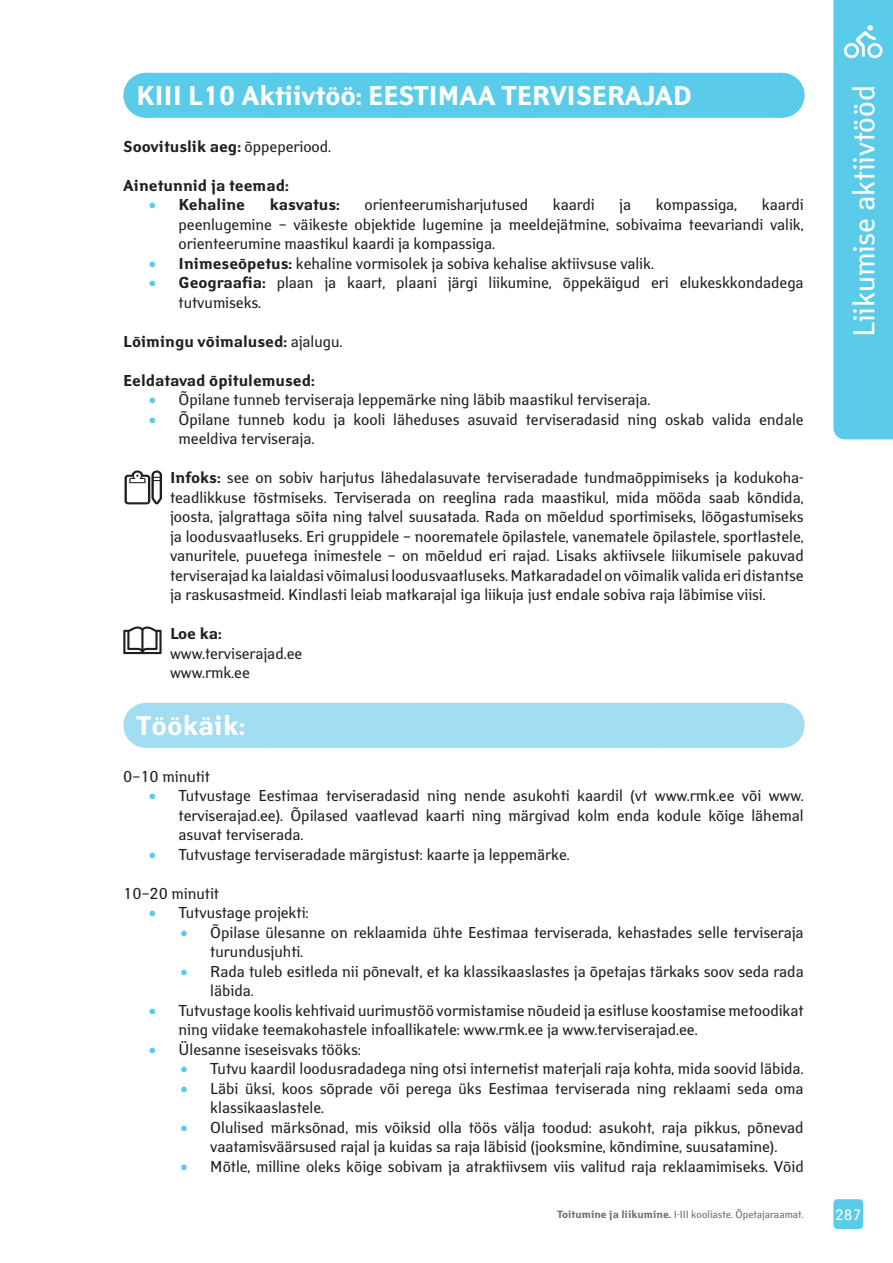
<style>
.page{position:relative;width:893px;height:1263px;background:#fff}
.page>*{position:absolute;margin:0;border:0;box-sizing:border-box;transform-origin:0 0}
.t1{font:30px "Yanus";color:#fff}
.Heading_2_SIN{font:700 27px "Yanus";letter-spacing:-.01em;color:#fff}
.Heading_2B_SIN{font:700 27px "Yanus";color:#fff}
.t2{font:15.75px/19.5px "Yanus";color:#231f20}
.t3{font:700 15.75px "Yanus";color:#231f20}
.t4{font:15px "Yanus";color:#fff}
.t5{font:10.5px "Yanus";color:#6c6d70}
.s1{font-weight:400}
.s2{color:#5acbe9}
.s3{font-weight:700}
</style>
<div class="page">
<div style="left:833px;top:1199px;width:30px;height:30px;background:#5acbe9;border-radius:4px"></div>
<svg style="left:833px;top:0;width:60px;height:439px;background:#64ceea"></svg>
<div style="left:146px;top:73px;width:635px;height:45px;background:#5acbe9"></div>
<svg style="left:274px;top:117px;width:444px;height:1px"></svg>
<hr style="left:781px;top:73px;width:1px;height:45px;background:#5acbe9">
<div style="left:146px;top:703px;width:635px;height:45px;background:#a3ddf1"></div>
<svg style="left:279px;top:747px;width:439px;height:1px"></svg>
<hr style="left:781px;top:703px;width:1px;height:45px;background:#a3ddf1">
<svg style="left:125px;top:470px;width:37px;height:34px"></svg>
<svg style="left:123px;top:626px;width:39px;height:28px"></svg>
<p class="Heading_2_SIN" style="left:136px;top:80px;width:558px">KIII L10 Aktiivtöö: EESTIMAA TERVISERAJAD</p>
<p class="t3" style="left:123px;top:137px;width:209px">Soovituslik aeg: <span class="s1">õppeperiood.</span></p>
<p class="t3" style="left:123px;top:176px;width:167px">Ainetunnid ja teemad:</p>
<p class="t3" style="left:149px;top:195px;width:98px"><span class="s2">•</span> Kehaline</p>
<p class="t3" style="left:270px;top:195px;width:72px">kasvatus:</p>
<p class="t2" style="left:364px;top:195px;width:165px">orienteerumisharjutused</p>
<p class="t2" style="left:553px;top:195px;width:43px">kaardi</p>
<p class="t2" style="left:619px;top:195px;width:13px">ja</p>
<p class="t2" style="left:656px;top:195px;width:83px">kompassiga,</p>
<p class="t2" style="left:179px;top:195px;width:627px;text-align:justify;text-indent:583px">kaardi peenlugemine – väikeste objektide lugemine ja meeldejätmine, sobivaima teevariandi valik, orienteerumine maastikul kaardi ja kompassiga.</p>
<p class="t2" style="left:149px;top:253px;width:507px"><span class="s2">•</span> <span class="s3">Inimeseõpetus:</span> kehaline vormisolek ja sobiva kehalise aktiivsuse valik.</p>
<p class="t2" style="left:179px;top:273px;width:627px;text-indent:-30px"><span class="s2">•</span> <span class="s3">Geograafia:</span> plaan ja kaart, plaani järgi liikumine, õppekäigud eri elukeskkondadega tutvumiseks.</p>
<p class="t3" style="left:123px;top:332px;width:221px">Lõimingu võimalused: <span class="s1">ajalugu.</span></p>
<p class="t3" style="left:123px;top:371px;width:193px">Eeldatavad õpitulemused:</p>
<p class="t2" style="left:149px;top:390px;width:503px"><span class="s2">•</span> Õpilane tunneb terviseraja leppemärke ning läbib maastikul terviseraja.</p>
<p class="t2" style="left:179px;top:409px;width:626px;text-indent:-30px"><span class="s2">•</span> Õpilane tunneb kodu ja kooli läheduses asuvaid terviseradasid ning oskab valida endale meeldiva terviseraja.</p>
<p class="t2" style="left:170px;top:468px;width:635px;text-align:justify"><span class="s3">Infoks:</span> see on sobiv harjutus lähedalasuvate terviseradade tundmaõppimiseks ja kodukoha&shy;teadlikkuse tõstmiseks. Terviserada on reeglina rada maastikul, mida mööda saab kõndida, joosta, jalgrattaga sõita ning talvel suusatada. Rada on mõeldud sportimiseks, lõõgastumiseks ja loodusvaatluseks. Eri gruppidele – noorematele õpilastele, vanematele õpilastele, sportlastele, vanuritele, puuetega inimestele – on mõeldud eri rajad. Lisaks aktiivsele liikumisele pakuvad terviserajad ka laialdasi võimalusi loodusvaatluseks. Matkaradadel on võimalik valida eri distantse ja raskusastmeid. Kindlasti leiab matkarajal iga liikuja just endale sobiva raja läbimise viisi.</p>
<p class="t3" style="left:170px;top:624px;width:53px">Loe ka:</p>
<p class="t2" style="left:170px;top:643px;width:134px">www.terviserajad.ee</p>
<p class="t2" style="left:170px;top:663px;width:81px">www.rmk.ee</p>
<p class="Heading_2B_SIN" style="left:136px;top:710px;width:110px">Töökäik:</p>
<p class="t2" style="left:123px;top:766px;width:88px">0–10 minutit</p>
<p class="t2" style="left:179px;top:786px;width:627px;text-align:justify;text-indent:-30px"><span class="s2">•</span> Tutvustage Eestimaa terviseradasid ning nende asukohti kaardil (vt www.rmk.ee või www. terviserajad.ee). Õpilased vaatlevad kaarti ning märgivad kolm enda kodule kõige lähemal asuvat terviserada.</p>
<p class="t2" style="left:149px;top:844px;width:422px"><span class="s2">•</span> Tutvustage terviseradade märgistust: kaarte ja leppemärke.</p>
<p class="t2" style="left:123px;top:883px;width:97px">10–20 minutit</p>
<p class="t2" style="left:149px;top:903px;width:161px"><span class="s2">•</span> Tutvustage projekti:</p>
<p class="t2" style="left:210px;top:922px;width:595px;text-indent:-30px"><span class="s2">•</span> Õpilase ülesanne on reklaamida ühte Eestimaa terviserada, kehastades selle terviseraja turundusjuhti.</p>
<p class="t2" style="left:210px;top:961px;width:595px;text-indent:-30px"><span class="s2">•</span> Rada tuleb esitleda nii põnevalt, et ka klassikaaslastes ja õpetajas tärkaks soov seda rada läbida.</p>
<p class="t2" style="left:179px;top:1000px;width:626px;text-indent:-30px"><span class="s2">•</span> Tutvustage koolis kehtivaid uurimustöö vormistamise nõudeid ja esitluse koostamise metoodikat ning viidake teemakohastele infoallikatele: www.rmk.ee ja www.terviserajad.ee.</p>
<p class="t2" style="left:149px;top:1039px;width:214px"><span class="s2">•</span> Ülesanne iseseisvaks tööks:</p>
<p class="t2" style="left:181px;top:1059px;width:625px"><span class="s2">•</span> Tutvu kaardil loodusradadega ning otsi internetist materjali raja kohta, mida soovid läbida.</p>
<p class="t2" style="left:210px;top:1078px;width:595px;text-indent:-30px"><span class="s2">•</span> Läbi üksi, koos sõprade või perega üks Eestimaa terviserada ning reklaami seda oma klassikaaslastele.</p>
<p class="t2" style="left:181px;top:1117px;width:625px;text-align:center"><span class="s2">•</span> Olulised märksõnad, mis võiksid olla töös välja toodud: asukoht, raja pikkus, põnevad vaatamisväärsused rajal ja kuidas sa raja läbisid (jooksmine, kõndimine, suusatamine).</p>
<p class="t2" style="left:181px;top:1156px;width:625px"><span class="s2">•</span> Mõtle, milline oleks kõige sobivam ja atraktiivsem viis valitud raja reklaamimiseks. Võid</p>
<h1 class="t1" style="left:845px;top:337px;width:253px;rotate:-90deg">Liikumise aktiivtööd</h1>
<p class="t5" style="left:557px;top:1208px;width:248px"><span class="s3">Toitumine ja liikumine.</span> I-III kooliaste. Õpetajaraamat.</p>
<p class="t4" style="left:835px;top:1205px;width:28px">287</p>
</div>
